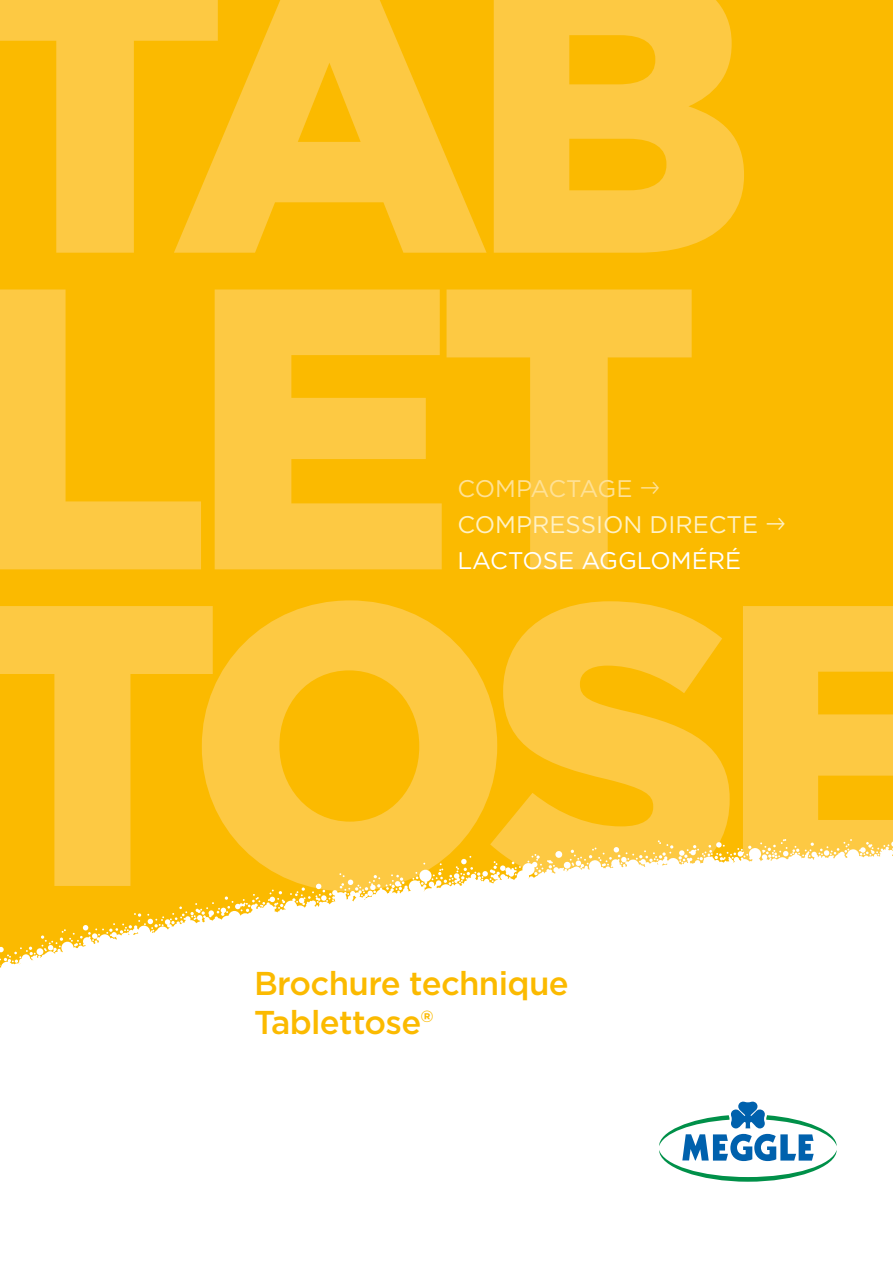
<style>
.page{position:relative;width:893px;height:1263px;background:#fff}
.page>*{position:absolute;margin:0;border:0;box-sizing:border-box;transform-origin:0 0}
.t1{font:900 399.75px/316.6px "Gotham";letter-spacing:-.06em;color:#fdc943}
.M_Title_Head_22pt_26{font:500 33px "Gotham";letter-spacing:-.02em;color:#fbba00}
.M_Title_App_16pt_24p{font:24px/36px "Gotham";color:#fff1c4}
.s1{color:#ffe195}
.s2{color:#fff}
</style>
<div class="page">
<div style="left:0;top:0;width:893px;height:972px;background:#fbba00"></div>
<svg style="left:0;top:839px;width:893px;height:133px;fill:#fff"></svg>
<svg style="left:659px;top:1101px;width:178px;height:81px"></svg>
<p class="t1" style="left:-37px;top:-51px;width:1019px">TAB<br>LET<br>TOSE</p>
<p class="M_Title_App_16pt_24p" style="left:458px;top:470px;width:331px"><span class="s1">COMPACTAGE</span> <span class="s1">→<br></span>COMPRESSION DIRECTE →<br><span class="s2">LACTOSE AGGLOMÉRÉ</span></p>
<p class="M_Title_Head_22pt_26" style="left:254px;top:961px;width:316px">Brochure technique</p>
<p class="M_Title_Head_22pt_26" style="left:254px;top:1000px;width:181px">Tablettose®</p>
</div>
